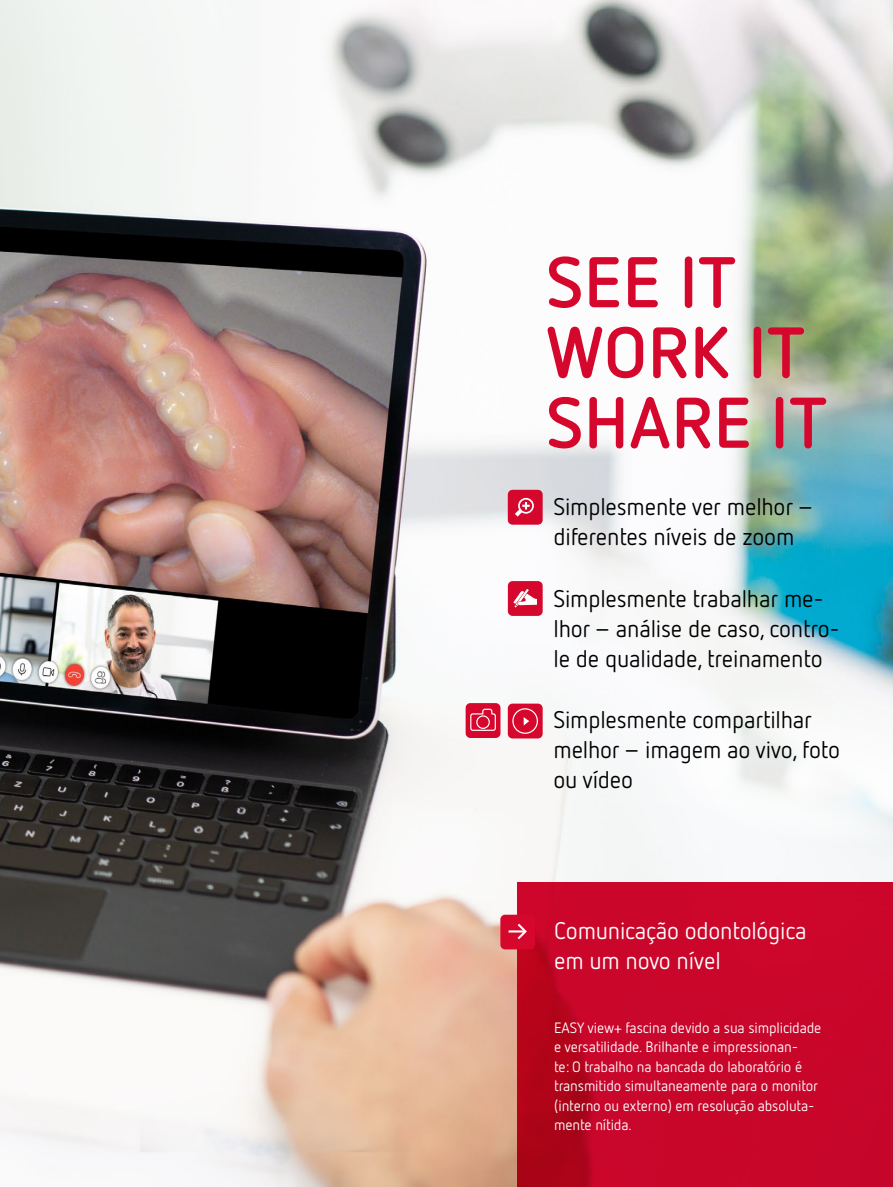
<style>
.page{position:relative;width:893px;height:1187px;background:#fff}
.page>*{position:absolute;margin:0;border:0;box-sizing:border-box;transform-origin:0 0}
.t1{font:700 71.4px/70.2px "Netto Pro";letter-spacing:.005em;color:#d5072d}
.t2{font:24px/30px "Netto Pro";letter-spacing:-.01em;color:#000}
.t3{font:24px/30px "Netto Pro";letter-spacing:-.01em;color:#fff}
.t4{font:15px/19.5px "Netto Pro";letter-spacing:-.01em;color:#fff}
</style>
<div class="page">
<img style="left:0;top:0;width:893px;height:1186px">
<svg style="left:668px;top:677px;width:225px;height:169px"></svg>
<div style="left:508px;top:581px;width:35px;height:35px;background:#d5072d;border-radius:5px"></div>
<svg style="left:513px;top:589px;width:24px;height:18px"></svg>
<div style="left:508px;top:490px;width:35px;height:34px;background:#d5072d;border-radius:5px"></div>
<svg style="left:515px;top:498px;width:19px;height:18px"></svg>
<div style="left:508px;top:703px;width:35px;height:35px;background:#d5072d;border-radius:5px"></div>
<div style="left:512px;top:708px;width:26px;height:25px;border:1px solid #fff;border-radius:50%"></div>
<svg style="left:524px;top:717px;width:5px;height:8px"></svg>
<div style="left:466px;top:703px;width:34px;height:35px;background:#d5072d;border-radius:5px"></div>
<svg style="left:470px;top:708px;width:26px;height:22px"></svg>
<svg style="left:518px;top:882px;width:375px;height:304px;background:#c60528"></svg>
<div style="left:500px;top:914px;width:35px;height:35px;background:#d5072d;border-radius:5px"></div>
<svg style="left:509px;top:923px;width:18px;height:17px"></svg>
<h1 class="t1" style="left:546px;top:244px;width:283px">SEE IT<br>WORK IT<br>SHARE IT</h1>
<h2 class="t2" style="left:554px;top:490px;width:262px">Simplesmente ver melhor – diferentes níveis de zoom</h2>
<h2 class="t2" style="left:554px;top:582px;width:288px">Simplesmente trabalhar me&shy;lhor – análise de caso, contro&shy;le de qualidade, treinamento</h2>
<h2 class="t2" style="left:554px;top:703px;width:288px">Simplesmente compartilhar melhor – imagem ao vivo, foto ou vídeo</h2>
<h2 class="t3" style="left:554px;top:914px;width:254px">Comunicação odontológica em um novo nível</h2>
<p class="t4" style="left:554px;top:1017px;width:269px">EASY view+ fascina devido a sua simplicidade e versatilidade. Brilhante e impressionan-<br>te: O trabalho na bancada do laboratório é transmitido simultaneamente para o monitor (interno ou externo) em resolução absoluta&shy;mente nítida.</p>
</div>
